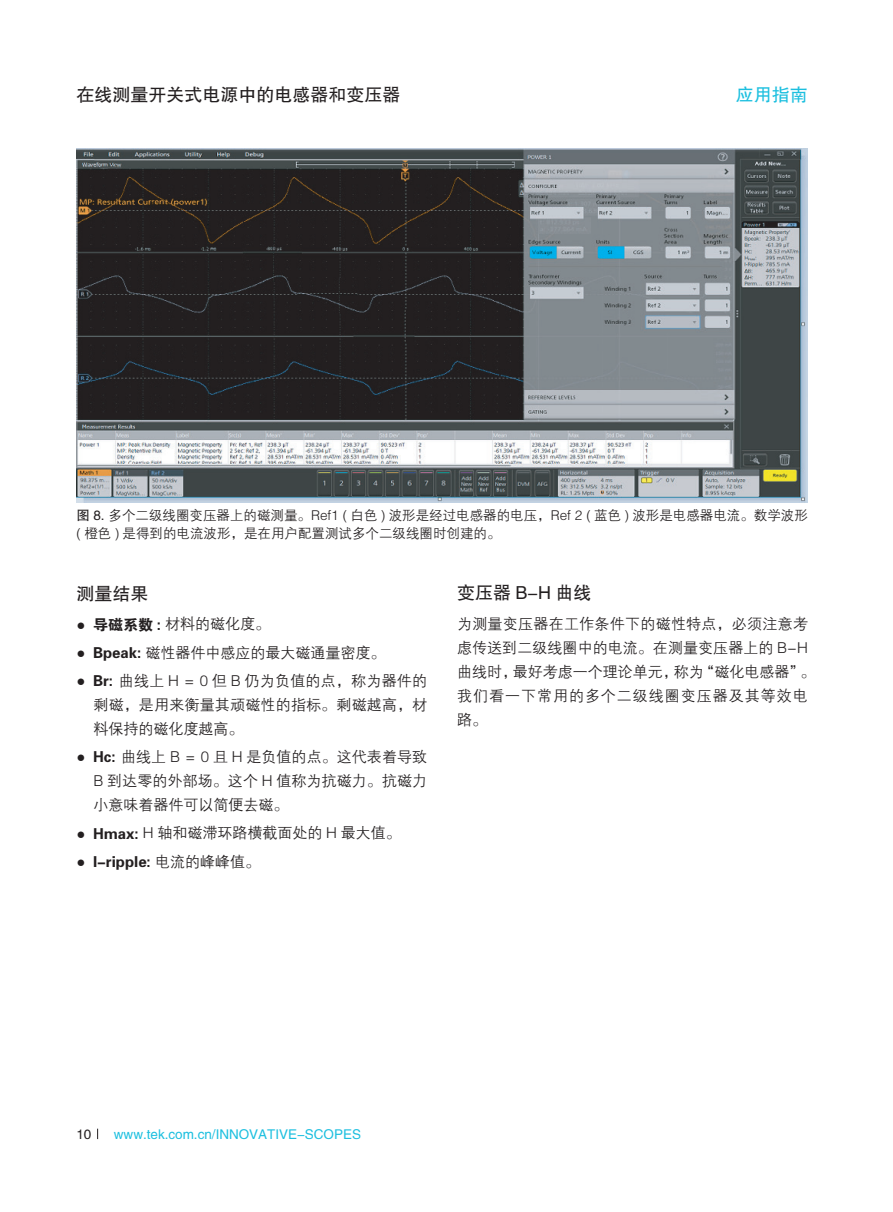
<style>
.page{position:relative;width:893px;height:1212px;background:#fff}
.page>*{position:absolute;margin:0;border:0;box-sizing:border-box;transform-origin:0 0}
.t1{font:18px "FZHTJW GB1 0";color:#231f20}
.t2{font:18px "FZHTJW GB1 0";color:#1cbfdf}
.t3{font:15px/24px "FZZDXJW GB1 0";letter-spacing:.005em;color:#231f20;text-align:justify}
.t4{font:15px "FZDHTJW GB1 0";color:#231f20}
.t5{font:13.5px/18px "FZZDXJW GB1 0";color:#231f20}
.t6{font:13.5px "FZHTJW GB1 0";color:#1cbfdf}
.t7{font:13.5px "FZHTJW GB1 0";color:#231f20}
.s1{font-family:"FZHTJW GB1 0"}
.s2{font-family:"Arial"}
.s3{font-family:"FZDHTJW GB1 0"}
.s4{font-family:"FZZDXJW GB1 0"}
</style>
<div class="page">
<img style="left:76px;top:149px;width:732px;height:354px">
<p class="t1" style="left:76px;top:84px;width:325px">在线测量开关式电源中的电感器和变压器</p>
<p class="t2" style="left:736px;top:84px;width:73px">应用指南</p>
<p class="t5" style="left:76px;top:507px;width:733px"><span class="s1">图 8.</span> 多个二级线圈变压器上的磁测量。Ref1 ( 白色 ) 波形是经过电感器的电压，Ref 2 ( 蓝色 ) 波形是电感器电流。数学波形( 橙色 ) 是得到的电流波形，是在用户配置测试多个二级线圈时创建的。</p>
<p class="t1" style="left:76px;top:583px;width:73px">测量结果</p>
<p class="t3" style="left:76px;top:613px;width:195px"><span class="s2">●</span> <span class="s3">导磁系数 :</span> 材料的磁化度。</p>
<p class="t3" style="left:76px;top:641px;width:310px"><span class="s2">●</span> <span class="s3">Bpeak:</span> 磁性器件中感应的最大磁通量密度。</p>
<p class="t3" style="left:94px;top:669px;width:335px;text-indent:-17px"><span class="s2">●</span> <span class="s3">Br:</span> 曲线上 H = 0 但 B 仍为负值的点，称为器件的剩磁，是用来衡量其顽磁性的指标。剩磁越高，材料保持的磁化度越高。</p>
<p class="t3" style="left:94px;top:745px;width:335px;text-indent:-17px"><span class="s2">●</span> <span class="s3">Hc:</span> 曲线上 B = 0 且 H 是负值的点。这代表着导致B 到达零的外部场。这个 H 值称为抗磁力。抗磁力小意味着器件可以简便去磁。</p>
<p class="t3" style="left:77px;top:822px;width:326px"><span class="s2">●</span> <span class="s3">Hmax:</span> H 轴和磁滞环路横截面处的 H 最大值。</p>
<p class="t4" style="left:77px;top:853px;width:185px"><span class="s2">●</span> I-ripple: <span class="s4">电流的峰峰值。</span></p>
<p class="t1" style="left:457px;top:583px;width:136px">变压器 B-H 曲线</p>
<p class="t3" style="left:457px;top:612px;width:360px;text-align:left">为测量变压器在工作条件下的磁性特点，必须注意考虑传送到二级线圈中的电流。在测量变压器上的 B-H曲线时，最好考虑一个理论单元，称为“磁化电感器”。我们看一下常用的多个二级线圈变压器及其等效电路。</p>
<p class="t7" style="left:76px;top:1126px;width:16px">10</p>
<p class="t6" style="left:114px;top:1126px;width:249px">www.tek.com.cn/INNOVATIVE-SCOPES</p>
</div>
